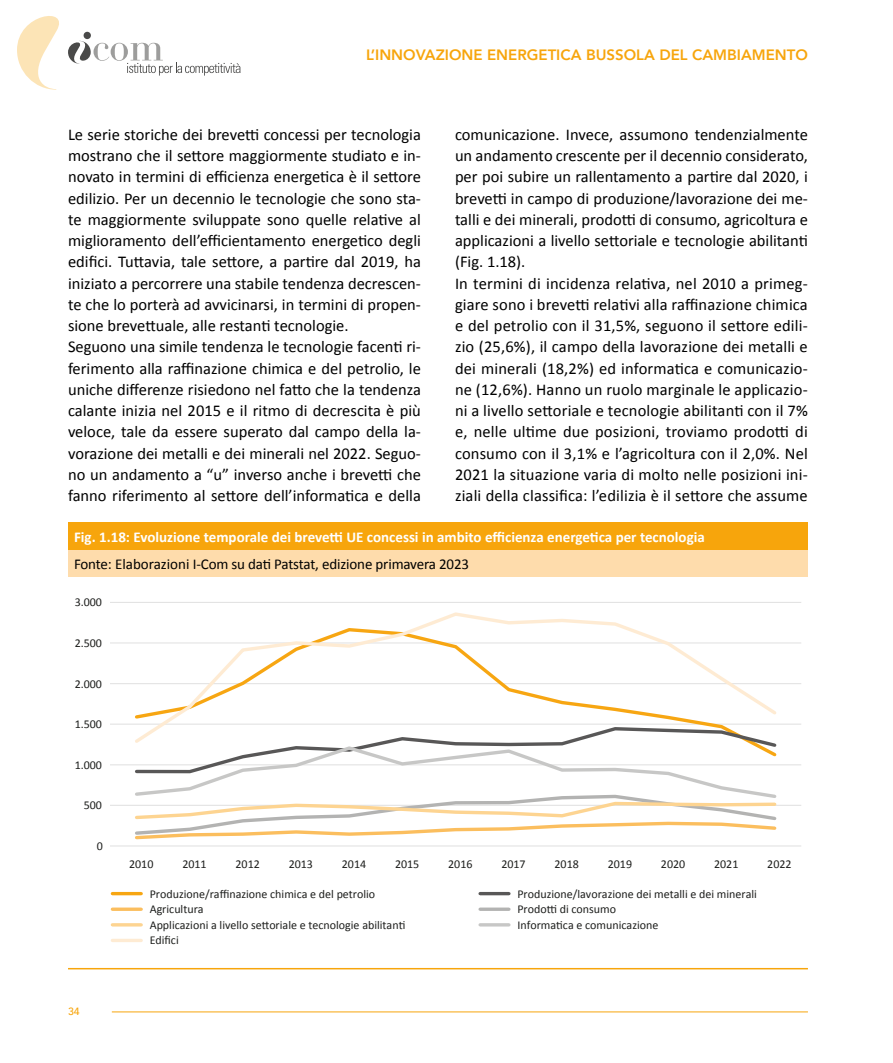
<style>
.page{position:relative;width:893px;height:1063px;background:#fff}
.page>*{position:absolute;margin:0;border:0;box-sizing:border-box;transform-origin:0 0}
.t1{font:16.5px/21.3px "Calibri";color:#000}
.t2{font:700 15px "Calibri";color:#fff}
.t3{font:15px "Calibri";letter-spacing:-.01em;color:#000}
.t4{font:800 15px "Avenir";color:#f7a50c}
.t5{font:12px "Calibri";color:#1d1e1c}
.t6{font:500 10.5px "Avenir";color:#f7a50c}
</style>
<div class="page">
<svg style="left:17px;top:16px;width:42px;height:74px"></svg>
<hr style="left:112px;top:1012px;width:696px;height:1px;background:#f7a50c">
<div style="left:84px;top:32px;width:7px;height:7px;background:#4a4a49;border-radius:50%"></div>
<svg style="left:68px;top:39px;width:172px;height:37px"></svg>
<div style="left:68px;top:523px;width:740px;height:27px;background:#f7a50c"></div>
<div style="left:68px;top:550px;width:740px;height:27px;background:#fedcac"></div>
<hr style="left:68px;top:968px;width:740px;height:1px;background:#f7a50c">
<hr style="left:110px;top:805px;width:691px;height:1px;background:#e3e3e3">
<hr style="left:110px;top:764px;width:691px;height:1px;background:#e3e3e3">
<hr style="left:110px;top:724px;width:691px;height:1px;background:#e3e3e3">
<hr style="left:110px;top:683px;width:691px;height:1px;background:#e3e3e3">
<hr style="left:110px;top:642px;width:691px;height:2px;background:#e3e3e3">
<hr style="left:110px;top:602px;width:691px;height:1px;background:#e3e3e3">
<hr style="left:110px;top:845px;width:691px;height:2px;background:#e3e3e3">
<svg style="left:133px;top:746px;width:646px;height:94px"></svg>
<svg style="left:132px;top:612px;width:647px;height:134px"></svg>
<hr style="left:112px;top:892px;width:29px;height:3px;background:#f7a612">
<hr style="left:480px;top:892px;width:29px;height:3px;background:#585757">
<hr style="left:112px;top:908px;width:29px;height:3px;background:#fbbe5e">
<hr style="left:480px;top:908px;width:29px;height:3px;background:#b3b3b2">
<svg style="left:112px;top:923px;width:29px;height:4px"></svg>
<svg style="left:480px;top:923px;width:29px;height:4px"></svg>
<hr style="left:112px;top:939px;width:29px;height:3px;background:#feebd3">
<p class="t4" style="left:366px;top:43px;width:443px">L’INNOVAZIONE ENERGETICA BUSSOLA DEL CAMBIAMENTO</p>
<p class="t1" style="left:68px;top:123px;width:354px">Le serie storiche dei brevetti concessi per tecnologia mostrano che il settore maggiormente studiato e in&shy;novato in termini di efficienza energetica è il settore edilizio. Per un decennio le tecnologie che sono sta&shy;te maggiormente sviluppate sono quelle relative al miglioramento dell’efficientamento energetico degli edifici. Tuttavia, tale settore, a partire dal 2019, ha iniziato a percorrere una stabile tendenza decrescen&shy;te che lo porterà ad avvicinarsi, in termini di propen&shy;sione brevettuale, alle restanti tecnologie.<br>Seguono una simile tendenza le tecnologie facenti ri&shy;ferimento alla raffinazione chimica e del petrolio, le uniche differenze risiedono nel fatto che la tendenza calante inizia nel 2015 e il ritmo di decrescita è più veloce, tale da essere superato dal campo della la&shy;vorazione dei metalli e dei minerali nel 2022. Seguo&shy;no un andamento a “u” inverso anche i brevetti che fanno riferimento al settore dell’informatica e della</p>
<p class="t1" style="left:455px;top:123px;width:354px">comunicazione. Invece, assumono tendenzialmente un andamento crescente per il decennio considerato, per poi subire un rallentamento a partire dal 2020, i brevetti in campo di produzione/lavorazione dei me&shy;talli e dei minerali, prodotti di consumo, agricoltura e applicazioni a livello settoriale e tecnologie abilitanti (Fig. 1.18).<br>In termini di incidenza relativa, nel 2010 a primeg&shy;giare sono i brevetti relativi alla raffinazione chimica e del petrolio con il 31,5%, seguono il settore edili&shy;zio (25,6%), il campo della lavorazione dei metalli e dei minerali (18,2%) ed informatica e comunicazio&shy;ne (12,6%). Hanno un ruolo marginale le applicazio&shy;ni a livello settoriale e tecnologie abilitanti con il 7% e, nelle ultime due posizioni, troviamo prodotti di consumo con il 3,1% e l’agricoltura con il 2,0%. Nel 2021 la situazione varia di molto nelle posizioni ini&shy;ziali della classifica: l’edilizia è il settore che assume</p>
<p class="t2" style="left:74px;top:526px;width:632px">Fig. 1.18: Evoluzione temporale dei brevetti UE concessi in ambito efficienza energetica per tecnologia</p>
<p class="t3" style="left:74px;top:554px;width:397px">Fonte: Elaborazioni I-Com su dati Patstat, edizione primavera 2023</p>
<p class="t5" style="left:75px;top:594px;width:29px">3.000</p>
<p class="t5" style="left:75px;top:635px;width:29px">2.500</p>
<p class="t5" style="left:75px;top:675px;width:29px">2.000</p>
<p class="t5" style="left:75px;top:716px;width:29px">1.500</p>
<p class="t5" style="left:75px;top:756px;width:29px">1.000</p>
<p class="t5" style="left:84px;top:797px;width:20px">500</p>
<p class="t5" style="left:97px;top:838px;width:8px">0</p>
<p class="t6" style="left:68px;top:1002px;width:13px">34</p>
<p class="t5" style="left:129px;top:855px;width:26px">2010</p>
<p class="t5" style="left:182px;top:855px;width:26px">2011</p>
<p class="t5" style="left:235px;top:855px;width:26px">2012</p>
<p class="t5" style="left:289px;top:855px;width:26px">2013</p>
<p class="t5" style="left:342px;top:855px;width:26px">2014</p>
<p class="t5" style="left:395px;top:855px;width:26px">2015</p>
<p class="t5" style="left:448px;top:855px;width:26px">2016</p>
<p class="t5" style="left:501px;top:855px;width:26px">2017</p>
<p class="t5" style="left:555px;top:855px;width:26px">2018</p>
<p class="t5" style="left:608px;top:855px;width:26px">2019</p>
<p class="t5" style="left:661px;top:855px;width:26px">2020</p>
<p class="t5" style="left:714px;top:855px;width:26px">2021</p>
<p class="t5" style="left:767px;top:855px;width:26px">2022</p>
<p class="t5" style="left:150px;top:885px;width:227px">Produzione/raffinazione chimica e del petrolio</p>
<p class="t5" style="left:517px;top:885px;width:241px">Produzione/lavorazione dei metalli e dei minerali</p>
<p class="t5" style="left:150px;top:901px;width:55px">Agricultura</p>
<p class="t5" style="left:517px;top:901px;width:100px">Prodotti di consumo</p>
<p class="t5" style="left:150px;top:917px;width:257px">Applicazioni a livello settoriale e tecnologie abilitanti</p>
<p class="t5" style="left:517px;top:917px;width:142px">Informatica e comunicazione</p>
<p class="t5" style="left:150px;top:932px;width:31px">Edifici</p>
</div>
